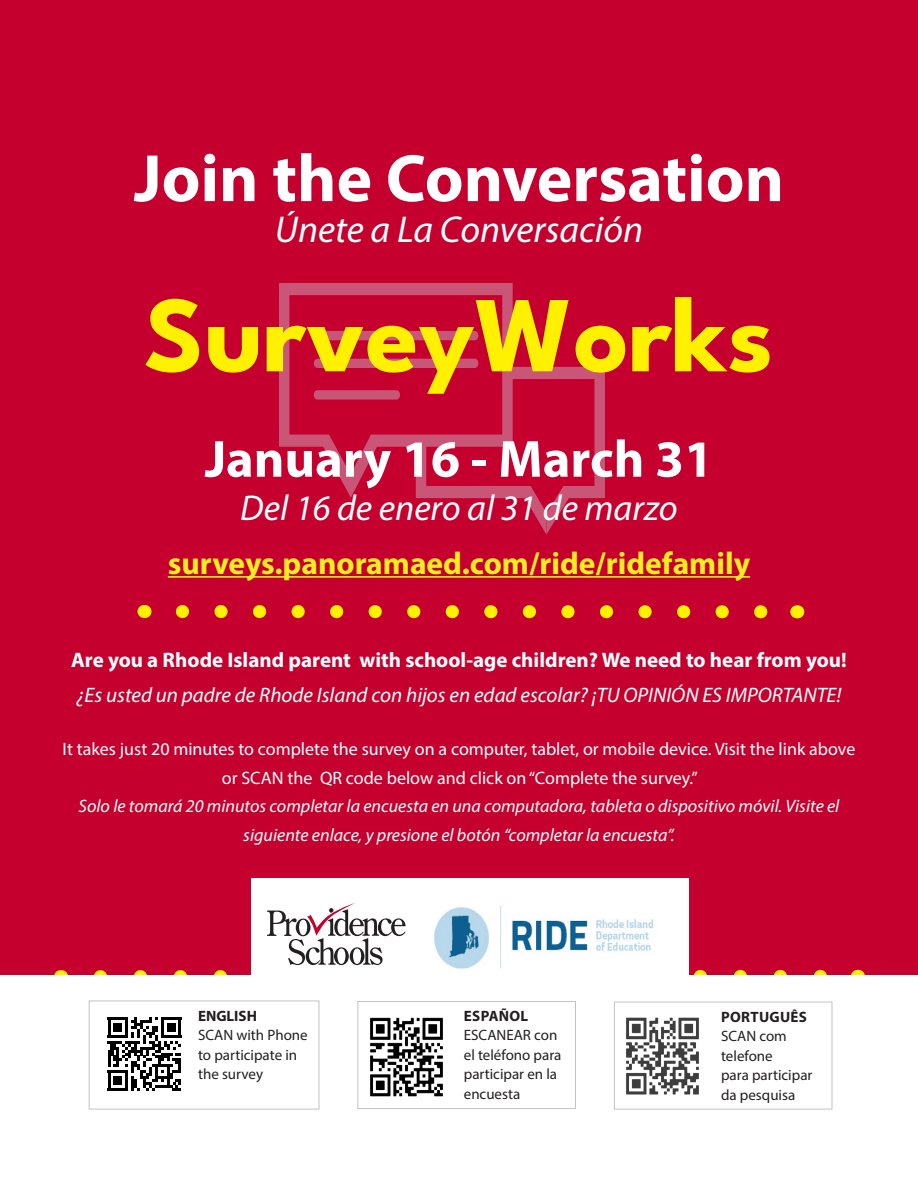
<style>
.page{position:relative;width:918px;height:1188px;background:#c5002e}
.page>*{position:absolute;margin:0;border:0;box-sizing:border-box;transform-origin:0 0}
.t1{font:100 108px "League Spartan";color:#fff101}
.t2{font:700 67.5px "Myriad Pro";color:#fff}
.t3{font:700 52.5px "Myriad Pro";color:#fff}
.t4{font:italic 37.5px "Myriad Pro";color:#fff}
.t5{font:italic 36px "Myriad Pro";color:#fff}
.t6{font:700 31.5px "Myriad Pro";color:#f7ee22}
.t7{font:italic 21px "Myriad Pro";color:#fff}
.t8{font:700 21px "Myriad Pro";color:#fff}
.t9{font:italic 18px/28.5px "Myriad Pro";color:#fff;text-align:center}
.t10{font:18px/28.5px "Myriad Pro";color:#fff;text-align:center}
.t11{font:15px/19.5px "Myriad Pro";color:#231f20}
.t12{font:700 15px "Myriad Pro";color:#231f20}
.t13{font:700 15px "Myriad Pro";letter-spacing:.02em;color:#231f20}
.s1{font-weight:700}
</style>
<div class="page">
<div style="left:0;top:976px;width:918px;height:212px;background:#fff"></div>
<svg style="left:108px;top:1017px;width:73px;height:74px"></svg>
<hr style="left:108px;top:1088px;width:20px;height:3px;background:#000">
<div style="left:113px;top:1076px;width:9px;height:9px;background:#000"></div>
<svg style="left:614px;top:1002px;width:218px;height:107px"></svg>
<div style="left:251px;top:878px;width:437px;height:109px;background:#fff"></div>
<svg style="left:100px;top:903px;width:738px;height:73px"></svg>
<img style="left:426px;top:905px;width:254px;height:65px">
<svg style="left:279px;top:283px;width:234px;height:164px"></svg>
<div style="left:313px;top:331px;width:167px;height:9px;background:#c95677"></div>
<svg style="left:313px;top:359px;width:292px;height:176px"></svg>
<hr style="left:168px;top:576px;width:582px;height:2px;background:#f7ee22">
<svg style="left:182px;top:605px;width:586px;height:13px"></svg>
<svg style="left:144px;top:605px;width:1px;height:13px"></svg>
<svg style="left:797px;top:605px;width:1px;height:13px"></svg>
<img style="left:370px;top:1017px;width:73px;height:80px">
<p class="t2" style="left:134px;top:134px;width:652px">Join the Conversation</p>
<p class="t4" style="left:275px;top:206px;width:370px">Únete a La Conversación</p>
<p class="t1" style="left:144px;top:257px;width:631px">SurveyWorks</p>
<p class="t3" style="left:205px;top:425px;width:510px">January 16 - March 31</p>
<p class="t5" style="left:240px;top:486px;width:439px">Del 16 de enero al 31 de marzo</p>
<p class="t6" style="left:168px;top:543px;width:584px">surveys.panoramaed.com/ride/ridefamily</p>
<p class="t8" style="left:71px;top:647px;width:777px">Are you a Rhode Island parent with school-age children? We need to hear from you!</p>
<p class="t7" style="left:77px;top:682px;width:766px">¿Es usted un padre de Rhode Island con hijos en edad escolar? ¡TU OPINIÓN ES IMPORTANTE!</p>
<p class="t10" style="left:63px;top:735px;width:794px">It takes just 20 minutes to complete the survey on a computer, tablet, or mobile device. Visit the link above or SCAN the QR code below and click on “Complete the survey.”</p>
<p class="t9" style="left:79px;top:792px;width:762px">Solo le tomará 20 minutos completar la encuesta en una computadora, tableta o dispositivo móvil. Visite el siguiente enlace, y presione el botón “completar la encuesta”.</p>
<p class="t12" style="left:198px;top:1006px;width:60px">ENGLISH</p>
<p class="t11" style="left:198px;top:1025px;width:111px">SCAN with Phone to participate in the survey</p>
<p class="t13" style="left:464px;top:1006px;width:66px">ESPAÑOL</p>
<p class="t11" style="left:464px;top:1025px;width:99px">ESCANEAR con el teléfono para participar en la encuesta</p>
<p class="t11" style="left:721px;top:1007px;width:93px"><span class="s1">PORTUGUÊS<br></span>SCAN com telefone<br>para participar da pesquisa</p>
</div>
